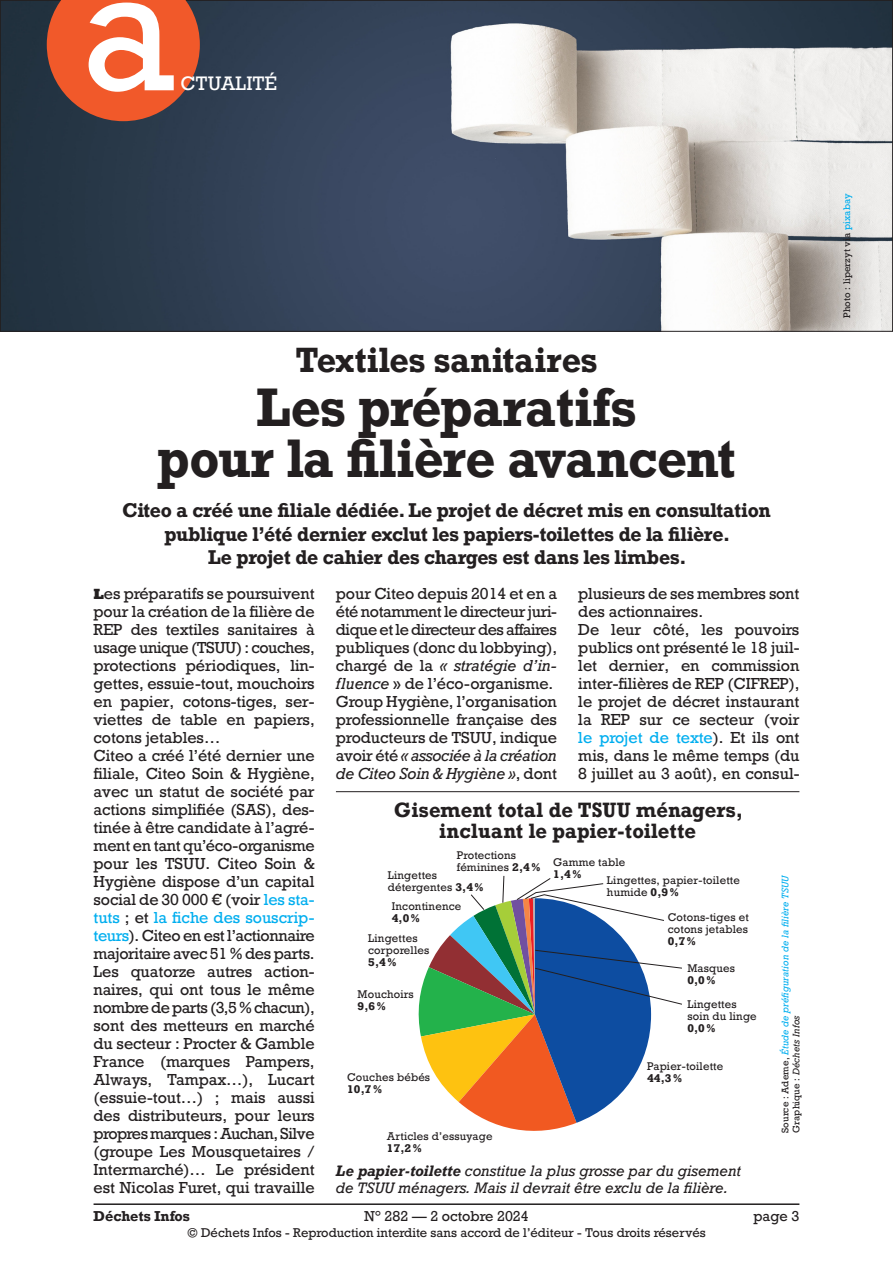
<style>
.page{position:relative;width:893px;height:1263px;background:#fff}
.page>*{position:absolute;margin:0;border:0;box-sizing:border-box;transform-origin:0 0}
.t1{font:166.5px "Rockwell";color:#fff}
.Titre_32{font:700 51px/51px "Rockwell";letter-spacing:-.02em;color:#231f20;text-align:center;scale:.96 1}
.Titre_32-2{font:700 33px "Rockwell";color:#231f20;scale:.96 1}
.Texte_courant{font:700 19.5px/21px "Rockwell";color:#231f20;text-align:center}
.Titre_32-3{font:700 18.75px/23.2px "Rockwell";letter-spacing:-.01em;color:#231f20;text-align:center}
.t2{font:18.3px "Rockwell";color:#fff}
.Texte_courant-2{font:15px/18px "Rockwell";letter-spacing:-.005em;color:#231f20;text-align:justify}
.Légende_photo{font:italic 14.25px/17.2px "Rockwell";color:#231f20}
.t3{font:13.5px "Rockwell";color:#231f20}
.t4{font:700 13.5px "Rockwell";color:#231f20}
.t5{font:12px "Rockwell";color:#231f20}
.Texte_courant-3{font:10.5px/12px "Rockwell";letter-spacing:.015em;color:#231f20}
.Texte_courant-4{font:700 10.5px "Rockwell";color:#231f20}
.Crédit_photo{font:italic 9px/10.8px "Rockwell";letter-spacing:.015em;color:#00aeef}
.Crédit_photo-2{font:9px "Rockwell";letter-spacing:.015em;color:#231f20}
.s1{font-family:"Rockwell Std";font-weight:800}
.s2{color:#00aeef}
.s3{font-style:italic}
.s4{font-weight:700}
.s5{font-style:normal;color:#231f20}
.s6{color:#231f20}
</style>
<div class="page">
<hr style="left:94px;top:1203px;width:705px;height:2px;background:#231f20">
<img style="left:2px;top:2px;width:889px;height:328px">
<svg style="left:418px;top:875px;width:264px;height:256px"></svg>
<hr style="left:336px;top:791px;width:463px;height:1px;background:#231f20">
<svg style="left:47px;top:0;width:153px;height:121px;background:#d1532e"></svg>
<p class="t1" style="left:80px;top:-73px;width:98px">a</p>
<p class="t2" style="left:180px;top:72px;width:98px">CTUALITÉ</p>
<p class="Titre_32-2" style="left:295px;top:338px;width:316px">Textiles sanitaires</p>
<p class="Titre_32" style="left:157px;top:381px;width:604px">Les préparatifs<br>pour la filière avancent</p>
<p class="Titre_32-3" style="left:122px;top:499px;width:650px">Citeo a créé une filiale dédiée. Le projet de décret mis en consultation publique l’été dernier exclut les papiers-toilettes de la filière.<br>Le projet de cahier des charges est dans les limbes.</p>
<p class="Texte_courant-2" style="left:94px;top:585px;width:223px"><span class="s1">L</span>es préparatifs se poursuivent pour la création de la filière de REP des textiles sanitaires à usage unique (TSUU) : couches, protections périodiques, lin&shy;gettes, essuie-tout, mouchoirs en papier, cotons-tiges, ser&shy;viettes de table en papiers, cotons jetables…</p>
<p class="Texte_courant-2" style="left:94px;top:747px;width:223px">Citeo a créé l’été dernier une filiale, Citeo Soin &amp; Hygiène, avec un statut de société par actions simplifiée (SAS), des&shy;tinée à être candidate à l’agré&shy;ment en tant qu’éco-organisme pour les TSUU. Citeo Soin &amp; Hygiène dispose d’un capital social de 30 000 € (voir <span class="s2">les sta&shy;tuts</span> ; et <span class="s2">la fiche des souscrip&shy;teurs</span>). Citeo en est l’actionnaire majoritaire avec 51 % des parts.<br>Les quatorze autres action&shy;naires, qui ont tous le même nombre de parts (3,5 % chacun), sont des metteurs en marché du secteur : Procter &amp; Gamble France (marques Pampers, Always, Tampax…), Lucart (essuie-tout…) ; mais aussi des distributeurs, pour leurs propres marques : Auchan, Silve (groupe Les Mousquetaires / Intermarché)… Le président est Nicolas Furet, qui travaille</p>
<p class="Texte_courant-2" style="left:336px;top:585px;width:223px">pour Citeo depuis 2014 et en a été notamment le directeur juri&shy;dique et le directeur des affaires publiques (donc du lobbying), chargé de la <span class="s3">« stratégie d’in&shy;fluence</span> » de l’éco-organisme.</p>
<p class="Texte_courant-2" style="left:336px;top:693px;width:223px">Group Hygiène, l’organisation professionnelle française des producteurs de TSUU, indique avoir été <span class="s3">« associée à la création de Citeo Soin &amp; Hygiène »</span>, dont</p>
<p class="Texte_courant-2" style="left:578px;top:585px;width:223px">plusieurs de ses membres sont des actionnaires.</p>
<p class="Texte_courant-2" style="left:578px;top:621px;width:223px">De leur côté, les pouvoirs publics ont présenté le 18 juil&shy;let dernier, en commission inter-filières de REP (CIFREP), le projet de décret instaurant la REP sur ce secteur (voir <span class="s2">le projet de texte</span>). Et ils ont mis, dans le même temps (du 8 juillet au 3 août), en consul-</p>
<p class="Texte_courant" style="left:394px;top:800px;width:351px">Gisement total de TSUU ménagers, incluant le papier-toilette</p>
<p class="Texte_courant-3" style="left:457px;top:850px;width:61px">Protections</p>
<p class="Texte_courant-3" style="left:457px;top:862px;width:85px">féminines <span class="s4">2,4 %</span></p>
<p class="Texte_courant-3" style="left:553px;top:856px;width:74px">Gamme table</p>
<p class="Texte_courant-4" style="left:553px;top:867px;width:30px">1,4 %</p>
<p class="Texte_courant-3" style="left:607px;top:874px;width:135px">Lingettes, papier-toilette humide <span class="s4">0,9 %</span></p>
<p class="Texte_courant-3" style="left:668px;top:911px;width:83px;text-align:justify">Cotons-tiges et cotons jetables <span class="s4">0,7 %</span></p>
<p class="Texte_courant-3" style="left:388px;top:869px;width:51px">Lingettes</p>
<p class="Texte_courant-3" style="left:388px;top:881px;width:97px">détergentes <span class="s4">3,4 %</span></p>
<p class="Crédit_photo" style="left:780px;top:1133px;width:260px;rotate:-90deg"><span class="s5">Source : Ademe,</span> Étude de préfiguration de la filière TSUU<br><span class="s5">Graphique :</span> <span class="s6">Déchets Infos</span></p>
<p class="Texte_courant-3" style="left:392px;top:901px;width:71px">Incontinence<br><span class="s4">4,0 %</span></p>
<p class="Texte_courant-3" style="left:368px;top:932px;width:51px">Lingettes</p>
<p class="Texte_courant-3" style="left:368px;top:944px;width:63px">corporelles<br><span class="s4">5,4 %</span></p>
<p class="Texte_courant-3" style="left:687px;top:962px;width:49px">Masques</p>
<p class="Texte_courant-4" style="left:687px;top:973px;width:30px">0,0 %</p>
<p class="Texte_courant-3" style="left:358px;top:989px;width:58px">Mouchoirs</p>
<p class="Texte_courant-4" style="left:358px;top:1000px;width:30px">9,6 %</p>
<p class="Texte_courant-3" style="left:687px;top:998px;width:51px">Lingettes</p>
<p class="Texte_courant-3" style="left:687px;top:1010px;width:71px">soin du linge</p>
<p class="Texte_courant-4" style="left:687px;top:1021px;width:30px">0,0 %</p>
<p class="Texte_courant-3" style="left:647px;top:1061px;width:78px">Papier-toilette</p>
<p class="Texte_courant-4" style="left:647px;top:1072px;width:36px">44,3 %</p>
<p class="Texte_courant-3" style="left:347px;top:1071px;width:85px">Couches bébés</p>
<p class="Texte_courant-4" style="left:347px;top:1082px;width:36px">10,7 %</p>
<p class="Texte_courant-3" style="left:387px;top:1130px;width:107px">Articles d’essuyage<br><span class="s4">17,2 %</span></p>
<p class="Légende_photo" style="left:336px;top:1162px;width:406px"><span class="s4">Le papier-toilette</span> constitue la plus grosse par du gisement de TSUU ménagers. Mais il devrait être exclu de la filière.</p>
<p class="t4" style="left:94px;top:1207px;width:98px">Déchets Infos</p>
<p class="t3" style="left:364px;top:1207px;width:166px">N° 282 — 2 octobre 2024</p>
<p class="t3" style="left:753px;top:1207px;width:48px">page 3</p>
<p class="t5" style="left:187px;top:1225px;width:520px">© Déchets Infos - Reproduction interdite sans accord de l’éditeur - Tous droits réservés</p>
<p class="Crédit_photo-2" style="left:841px;top:318px;width:127px;rotate:-90deg">Photo : liperzyt via <span class="s2">pixabay</span></p>
</div>
